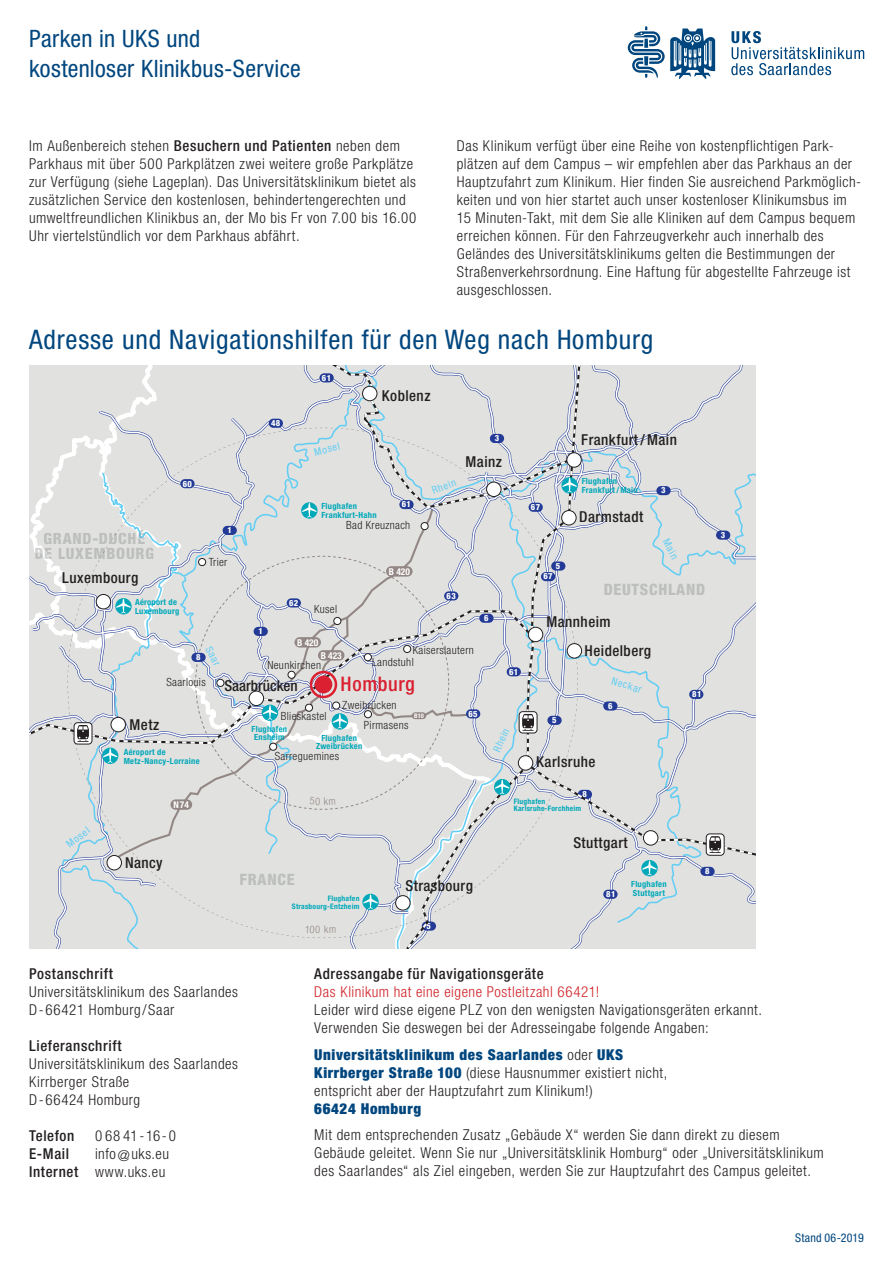
<style>
.page{position:relative;width:893px;height:1263px;background:#fff}
.page>*{position:absolute;margin:0;border:0;box-sizing:border-box;transform-origin:0 0}
.t1{font:condensed 27px "Helvetica Neue LT Pro";letter-spacing:.03em;color:#00467e}
.t2{font:condensed 24px/30px "Helvetica Neue LT Pro";letter-spacing:.01em;color:#00467e}
.t3{font:500 condensed 20.1px "Helvetica Neue LT Pro";letter-spacing:.03em;color:#da2031}
.t4{font:800 condensed 15.75px/14.4px "Helvetica Neue LT Pro";letter-spacing:.05em;color:#bcbfbd;text-align:center}
.t5{font:500 condensed 15.15px/28.5px "Helvetica Neue LT Pro";letter-spacing:.03em;color:#231f20}
.t6{font:500 condensed 15.15px "Helvetica Neue LT Pro";color:#231f20}
.t7{font:300 condensed 15px/18px "Helvetica Neue LT Pro";letter-spacing:.035em;color:#231f20}
.t8{font:500 condensed 15px "Helvetica Neue LT Pro";letter-spacing:.04em;color:#231f20}
.t9{font:300 condensed 15px "Helvetica Neue LT Pro";letter-spacing:.035em;color:#d1232a}
.t10{font:900 condensed 15px "Helvetica Neue LT Pro";letter-spacing:.045em;color:#00467e}
.t11{font:condensed 12px "Helvetica Neue LT Pro";letter-spacing:.015em;color:#00467e}
.t12{font:300 condensed 11.25px "Helvetica Neue LT Pro";letter-spacing:.03em;color:#231f20}
.t13{font:condensed 10.5px "Helvetica Neue LT Pro";color:#63cdf3}
.t14{font:700 condensed 9.45px "Helvetica Neue LT Pro";color:#fff}
.t15{font:700 condensed 8.55px/8.6px "Helvetica Neue LT Pro";letter-spacing:.03em;color:#00a8b9}
.t16{font:800 condensed 8.55px "Helvetica Neue LT Pro";letter-spacing:.05em;color:#fff}
.t17{font:700 condensed 7.5px/7.5px "Helvetica Neue LT Pro";letter-spacing:.03em;color:#00a8b9}
.t18{font:700 condensed 6.3px "Helvetica Neue LT Pro";color:#fff}
.s1{font-weight:500}
.s2{font-weight:900;color:#00467e}
</style>
<div class="page">
<svg style="left:731px;top:31px;width:133px;height:44px"></svg>
<svg style="left:628px;top:26px;width:87px;height:53px"></svg>
<svg style="left:29px;top:365px;width:727px;height:583px;background:#d9dbdc"></svg>
<h2 class="t2" style="left:29px;top:23px;width:273px">Parken in UKS und kostenloser Klinikbus-Service</h2>
<p class="t7" style="left:29px;top:137px;width:389px">Im Außenbereich stehen <span class="s1">Besuchern und Patienten</span> neben dem Parkhaus mit über 500 Parkplätzen zwei weitere große Parkplätze zur Verfügung (siehe Lageplan). Das Universitäts klinikum bietet als zusätz lichen Service den kostenlosen, behindertengerechten und umweltfreundlichen Klinikbus an, der Mo bis Fr von 7.00 bis 16.00<br>Uhr viertelstündlich vor dem Parkhaus abfährt.</p>
<p class="t7" style="left:457px;top:137px;width:406px">Das Klinikum verfügt über eine Reihe von kostenpflichtigen Park&shy;plätzen auf dem Campus – wir empfehlen aber das Parkhaus an der Hauptzufahrt zum Klinikum. Hier finden Sie ausreichend Parkmöglich&shy;keiten und von hier startet auch unser kostenloser Klinikumsbus im 15 Minuten-Takt, mit dem Sie alle Kliniken auf dem Campus bequem erreichen können. Für den Fahrzeugverkehr auch innerhalb des Geländes des Universitätsklinikums gelten die Bestimmungen der Straßen verkehrsordnung. Eine Haftung für abgestellte Fahrzeuge ist ausgeschlossen.</p>
<h1 class="t1" style="left:29px;top:324px;width:626px">Adresse und Navigationshilfen für den Weg nach Homburg</h1>
<p class="t16" style="left:322px;top:372px;width:11px">61</p>
<p class="t5" style="left:382px;top:381px;width:50px">Koblenz</p>
<p class="t16" style="left:271px;top:418px;width:11px">48</p>
<p class="t13" style="left:313px;top:446px;width:28px;rotate:-14deg">Mosel</p>
<p class="t16" style="left:495px;top:433px;width:6px">3</p>
<p class="t5" style="left:466px;top:447px;width:38px">Mainz</p>
<p class="t16" style="left:183px;top:478px;width:11px">60</p>
<p class="t13" style="left:430px;top:485px;width:27px;rotate:-21deg">Rhein</p>
<p class="t15" style="left:321px;top:502px;width:57px">Flughafen<br>Frankfurt-Hahn</p>
<p class="t16" style="left:402px;top:499px;width:11px">61</p>
<p class="t4" style="left:34px;top:531px;width:121px">GRAND-DUCHÉ<br>DE LUXEMBOURG</p>
<p class="t16" style="left:227px;top:525px;width:6px">1</p>
<p class="t12" style="left:209px;top:555px;width:20px">Trier</p>
<p class="t12" style="left:346px;top:519px;width:66px">Bad Kreuznach</p>
<p class="t5" style="left:62px;top:563px;width:77px">Luxembourg</p>
<p class="t14" style="left:389px;top:566px;width:23px">B 420</p>
<p class="t15" style="left:135px;top:598px;width:46px">Aéroport de<br>Luxembourg</p>
<p class="t16" style="left:289px;top:597px;width:11px">62</p>
<p class="t12" style="left:314px;top:602px;width:25px">Kusel</p>
<p class="t16" style="left:446px;top:590px;width:11px">63</p>
<p class="t16" style="left:484px;top:613px;width:6px">6</p>
<p class="t16" style="left:258px;top:626px;width:6px">1</p>
<p class="t13" style="left:214px;top:644px;width:21px;rotate:62deg">Saar</p>
<p class="t16" style="left:196px;top:652px;width:6px">8</p>
<p class="t14" style="left:297px;top:636px;width:23px">B 420</p>
<p class="t14" style="left:321px;top:649px;width:23px">B 423</p>
<p class="t12" style="left:267px;top:659px;width:55px">Neunkirchen</p>
<p class="t12" style="left:413px;top:644px;width:63px">Kaiserslautern</p>
<p class="t12" style="left:372px;top:655px;width:43px">Landstuhl</p>
<p class="t12" style="left:166px;top:675px;width:41px">Saarlouis</p>
<p class="t5" style="left:130px;top:710px;width:31px">Metz</p>
<p class="t15" style="left:124px;top:748px;width:77px">Aéroport de<br>Metz-Nancy-Lorraine</p>
<p class="t6" style="left:224px;top:676px;width:75px">Saarbrücken</p>
<h3 class="t3" style="left:341px;top:672px;width:76px">Homburg</h3>
<p class="t12" style="left:342px;top:699px;width:56px">Zweibrücken</p>
<p class="t12" style="left:281px;top:710px;width:47px">Blieskastel</p>
<p class="t12" style="left:275px;top:749px;width:66px">Sarreguemines</p>
<p class="t18" style="left:414px;top:712px;width:11px">B10</p>
<p class="t12" style="left:364px;top:719px;width:46px">Pirmasens</p>
<p class="t15" style="left:252px;top:724px;width:37px;text-align:center">Flughafen<br>Ensheim</p>
<p class="t15" style="left:316px;top:733px;width:48px;text-align:center">Flughafen<br>Zweibrücken</p>
<p class="t16" style="left:468px;top:708px;width:11px">65</p>
<p class="t16" style="left:509px;top:666px;width:11px">61</p>
<p class="t13" style="left:491px;top:749px;width:27px;rotate:-66deg">Rhein</p>
<p class="t5" style="left:581px;top:425px;width:97px">Frankfurt /Main</p>
<p class="t16" style="left:531px;top:502px;width:11px">67</p>
<p class="t16" style="left:556px;top:561px;width:6px">5</p>
<p class="t16" style="left:543px;top:571px;width:11px">67</p>
<p class="t15" style="left:582px;top:477px;width:58px">Flughafen<br>Frankfurt /Main</p>
<p class="t5" style="left:579px;top:502px;width:66px">Darmstadt</p>
<p class="t16" style="left:661px;top:485px;width:6px">3</p>
<p class="t13" style="left:671px;top:537px;width:23px;rotate:62deg">Main</p>
<p class="t4" style="left:604px;top:582px;width:103px">DEUTSCHLAND</p>
<p class="t5" style="left:585px;top:607px;width:68px;text-indent:-38px">Mannheim<br>Heidelberg</p>
<p class="t13" style="left:614px;top:675px;width:33px;rotate:17deg">Neckar</p>
<p class="t16" style="left:552px;top:715px;width:6px">5</p>
<p class="t5" style="left:536px;top:747px;width:61px">Karlsruhe</p>
<p class="t16" style="left:608px;top:700px;width:6px">6</p>
<p class="t16" style="left:692px;top:689px;width:11px">81</p>
<p class="t13" style="left:64px;top:840px;width:28px;rotate:-38deg">Mosel</p>
<p class="t14" style="left:173px;top:799px;width:17px">N74</p>
<p class="t5" style="left:125px;top:848px;width:39px">Nancy</p>
<p class="t4" style="left:239px;top:872px;width:57px">FRANCE</p>
<p class="t17" style="left:292px;top:894px;width:69px;text-align:right">Flughafen<br>Strasbourg-Entzheim</p>
<p class="t5" style="left:405px;top:871px;width:69px">Strasbourg</p>
<p class="t16" style="left:427px;top:920px;width:6px">5</p>
<p class="t16" style="left:583px;top:789px;width:6px">8</p>
<p class="t17" style="left:514px;top:797px;width:69px">Flughafen<br>Karlsruhe-Forchheim</p>
<p class="t5" style="left:573px;top:828px;width:56px">Stuttgart</p>
<p class="t16" style="left:606px;top:889px;width:11px">81</p>
<p class="t15" style="left:631px;top:880px;width:37px">Flughafen<br>Stuttgart</p>
<p class="t16" style="left:705px;top:866px;width:6px">8</p>
<p class="t16" style="left:721px;top:530px;width:6px">3</p>
<p class="t8" style="left:29px;top:965px;width:85px">Postanschrift</p>
<p class="t7" style="left:29px;top:983px;width:210px">Universitätsklinikum des Saarlandes<br>D - 66421 Homburg / Saar</p>
<p class="t8" style="left:29px;top:1037px;width:94px">Lieferanschrift</p>
<p class="t7" style="left:29px;top:1055px;width:210px">Universitätsklinikum des Saarlandes<br>Kirrberger Straße<br>D - 66424 Homburg</p>
<p class="t8" style="left:29px;top:1127px;width:47px">Telefon</p>
<p class="t7" style="left:95px;top:1127px;width:82px">0 68 41 - 16 - 0</p>
<p class="t8" style="left:29px;top:1145px;width:41px">E-Mail</p>
<p class="t7" style="left:29px;top:1145px;width:141px;text-align:right">info @ uks.eu<br><span class="s1">Internet</span> www.uks.eu</p>
<p class="t8" style="left:314px;top:965px;width:231px">Adressangabe für Navigationsgeräte</p>
<p class="t9" style="left:314px;top:983px;width:287px">Das Klinikum hat eine eigene Postleitzahl 66421!</p>
<p class="t7" style="left:314px;top:1001px;width:449px">Leider wird diese eigene PLZ von den wenigsten Navigations geräten erkannt.<br>Verwenden Sie deswegen bei der Adresseingabe folgende Angaben:</p>
<p class="t7" style="left:314px;top:1045px;width:355px"><span class="s2">Universitätsklinikum des Saarlandes</span> oder <span class="s2">UKS<br>Kirrberger Straße 100</span> (diese Hausnummer existiert nicht, entspricht aber der Hauptzufahrt zum Klinikum!)</p>
<p class="t10" style="left:314px;top:1099px;width:108px">66424 Homburg</p>
<p class="t7" style="left:314px;top:1126px;width:511px">Mit dem entsprechenden Zusatz „Gebäude X“ werden Sie dann direkt zu diesem<br>Gebäude geleitet. Wenn Sie nur „Universitätsklinik Homburg“ oder „Universitätsklinikum des Saarlandes“ als Ziel eingeben, werden Sie zur Hauptzufahrt des Campus geleitet.</p>
<p class="t11" style="left:795px;top:1230px;width:70px">Stand 06-2019</p>
</div>
